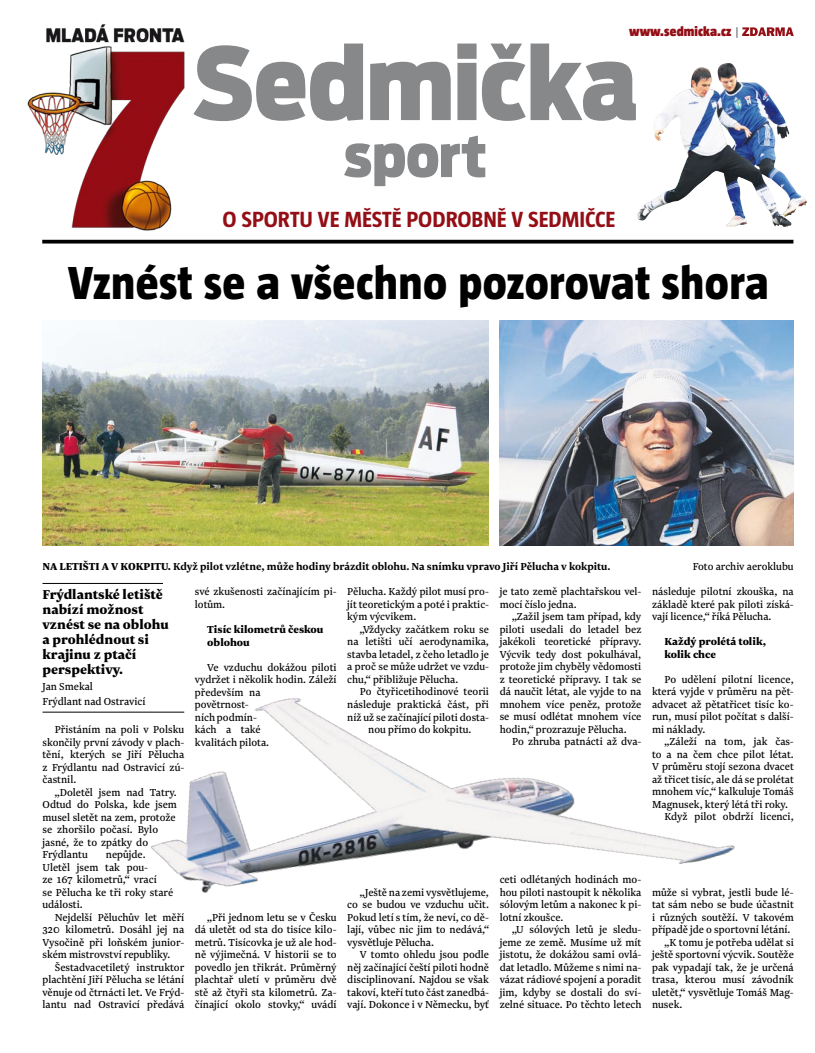
<style>
.page{position:relative;width:815px;height:1053px;background:#fff}
.page>*{position:absolute;margin:0;border:0;box-sizing:border-box;transform-origin:0 0}
.t1{font:800 47.5px "Taz";letter-spacing:.01em;color:#000}
.t2{font:700 22.5px "Taz";color:#940e15}
.t3{font:900 15px/15px "Newzald";color:#000}
.t4{font:900 13.75px "Taz";letter-spacing:.01em;color:#940e15}
.t5{font:11.88px/12.5px "Newzald";color:#000;text-align:justify}
.t6{font:700 11.88px "Newzald";color:#000}
.t7{font:900 11.88px/12.5px "Newzald";color:#000}
.s1{font-family:"Newzald";font-weight:400;font-size:12.5px;color:#000}
.s2{font-weight:900}
</style>
<div class="page">
<hr style="left:42px;top:240px;width:751px;height:3px;background:#000">
<svg style="left:742px;top:27px;width:52px;height:9px"></svg>
<hr style="left:43px;top:583px;width:120px;height:1px;background:#000">
<hr style="left:43px;top:711px;width:141px;height:1px;background:#000">
<img style="left:43px;top:320px;width:446px;height:225px">
<img style="left:92px;top:582px;width:643px;height:311px">
<svg style="left:344px;top:135px;width:141px;height:51px"></svg>
<svg style="left:206px;top:44px;width:157px;height:77px"></svg>
<svg style="left:370px;top:62px;width:81px;height:58px"></svg>
<svg style="left:457px;top:44px;width:179px;height:77px"></svg>
<img style="left:27px;top:24px;width:179px;height:220px">
<img style="left:637px;top:63px;width:98px;height:158px">
<img style="left:500px;top:320px;width:294px;height:225px">
<p class="t4" style="left:629px;top:24px;width:111px">www.sedmicka.cz <span class="s1">|</span></p>
<h2 class="t2" style="left:223px;top:207px;width:394px">O SPORTU VE MĚSTĚ PODROBNĚ V SEDMIČCE</h2>
<h1 class="t1" style="left:68px;top:256px;width:702px">Vznést se a všechno pozorovat shora</h1>
<p class="t6" style="left:43px;top:559px;width:570px"><span class="s2">na letišti a v kokpitu.</span> Když pilot vzlétne, může hodiny brázdit oblohu. Na snímku vpravo Jiří Pělucha v kokpitu.</p>
<p class="t5" style="left:693px;top:560px;width:103px">Foto archiv aeroklubu</p>
<p class="t3" style="left:43px;top:586px;width:128px">Frýdlantské letiště nabízí možnost vznést se na oblohu a prohlédnout si krajinu z ptačí perspektivy.</p>
<p class="t5" style="left:43px;top:679px;width:105px;line-height:15px">Jan Smekal<br>Frýdlant nad Ostravicí</p>
<p class="t5" style="left:43px;top:723px;width:143px;text-indent:12px">Přistáním na poli v Polsku skončily první závody v plach&shy;tění, kterých se Jiří Pělucha z Frýdlantu nad Ostravicí zú&shy;častnil.</p>
<p class="t5" style="left:43px;top:785px;width:136px;text-align:left;text-indent:12px">„Doletěl jsem nad Tatry.<br>Odtud do Polska, kde jsem musel sletět na zem, protože se zhoršilo počasí. Bylo jasné, že to zpátky do<br>Frýdlantu</p>
<p class="t5" style="left:43px;top:848px;width:132px;text-align:left;text-indent:63px">nepůjde.<br>Uletěl jsem tak pou-<br>ze 167 kilometrů,“ vrací<br>se Pělucha ke tři roky staré události.</p>
<p class="t5" style="left:43px;top:910px;width:143px;text-indent:12px">Nejdelší Pěluchův let měří 320 kilometrů. Dosáhl jej na Vysočině při loňském junior&shy;ském mistrovství republiky.</p>
<p class="t5" style="left:43px;top:960px;width:143px;text-indent:12px">Šestadvacetiletý instruktor plachtění Jiří Pělucha se létání věnuje od čtrnácti let. Ve Frýd&shy;lantu nad Ostravicí předává</p>
<p class="t5" style="left:195px;top:585px;width:143px">své zkušenosti začínajícím pi&shy;lotům.</p>
<p class="t7" style="left:207px;top:622px;width:118px">Tisíc kilometrů českou oblohou</p>
<p class="t5" style="left:195px;top:660px;width:143px;text-align:left;text-indent:12px">Ve vzduchu dokážou piloti vydržet i několik hodin. Záleží především na<br>povětrnost-<br>ních podmín-<br>kách a také<br>kvalitách pilota.</p>
<p class="t5" style="left:347px;top:585px;width:143px">Pělucha. Každý pilot musí pro&shy;jít teoretickým a poté i praktic&shy;kým výcvikem.</p>
<p class="t5" style="left:347px;top:623px;width:143px;text-indent:12px">„Vždycky začátkem roku se na letišti učí aerodynamika, stavba letadel, z čeho letadlo je a proč se může udržet ve vzdu&shy;chu,“ přibližuje Pělucha.</p>
<p class="t5" style="left:360px;top:685px;width:131px">Po čtyřicetihodinové teorii</p>
<p class="t5" style="left:347px;top:698px;width:143px">následuje praktická část, při</p>
<p class="t5" style="left:347px;top:710px;width:143px">níž už se začínající piloti dosta-</p>
<p class="t5" style="left:368px;top:723px;width:105px">nou přímo do kokpitu.</p>
<p class="t5" style="left:500px;top:585px;width:143px">je tato země plachtařskou vel&shy;mocí číslo jedna.</p>
<p class="t5" style="left:500px;top:610px;width:143px;text-indent:12px">„Zažil jsem tam případ, kdy piloti usedali do letadel bez jakékoli teoretické přípravy.<br>Výcvik tedy dost pokulhával, protože jim chyběly vědomosti z teoretické přípravy. I tak se dá naučit létat, ale vyjde to na mnohem více peněz, protože se musí odlétat mnohem více hodin,“ prozrazuje Pělucha.</p>
<p class="t5" style="left:512px;top:735px;width:131px">Po zhruba patnácti až dva-</p>
<p class="t5" style="left:652px;top:585px;width:143px">následuje pilotní zkouška, na základě které pak piloti získá&shy;vají licence,“ říká Pělucha.</p>
<p class="t7" style="left:664px;top:635px;width:103px">Každý prolétá tolik, kolik chce</p>
<p class="t5" style="left:652px;top:672px;width:143px;text-indent:12px">Po udělení pilotní licence, která vyjde v průměru na pět&shy;advacet až pětatřicet tisíc ko&shy;run, musí pilot počítat s další&shy;mi náklady.</p>
<p class="t5" style="left:664px;top:735px;width:131px">„Záleží na tom, jak čas-</p>
<p class="t5" style="left:652px;top:747px;width:143px">to a na čem chce pilot létat.</p>
<p class="t5" style="left:652px;top:760px;width:143px">V průměru stojí sezona dvacet</p>
<p class="t5" style="left:652px;top:772px;width:143px">až třicet tisíc, ale dá se prolétat</p>
<p class="t5" style="left:652px;top:785px;width:143px">mnohem víc,“ kalkuluje Tomáš</p>
<p class="t5" style="left:652px;top:797px;width:137px">Magnusek, který létá tři roky.</p>
<p class="t5" style="left:664px;top:810px;width:131px">Když pilot obdrží licenci,</p>
<p class="t5" style="left:195px;top:910px;width:143px;text-indent:12px">„Při jednom letu se v Česku dá uletět od sta do tisíce kilo&shy;metrů. Tisícovka je už ale hod&shy;ně výjimečná. V historii se to povedlo jen třikrát. Průměrný plachtař uletí v průměru dvě stě až čtyři sta kilometrů. Za&shy;čínající okolo stovky,“ uvádí</p>
<p class="t5" style="left:347px;top:885px;width:143px;text-indent:12px">„Ještě na zemi vysvětlujeme, co se budou ve vzduchu učit.<br>Pokud letí s tím, že neví, co dě&shy;lají, vůbec nic jim to nedává,“ vysvětluje Pělucha.</p>
<p class="t5" style="left:347px;top:948px;width:143px;text-indent:12px">V tomto ohledu jsou podle něj začínající čeští piloti hodně disciplinovaní. Najdou se však takoví, kteří tuto část zanedbá&shy;vají. Dokonce i v Německu, byť</p>
<p class="t5" style="left:500px;top:873px;width:143px">ceti odlétaných hodinách mo&shy;hou piloti nastoupit k několika sólovým letům a nakonec k pi&shy;lotní zkoušce.</p>
<p class="t5" style="left:500px;top:923px;width:143px;text-indent:12px">„U sólových letů je sledu&shy;jeme ze země. Musíme už mít jistotu, že dokážou sami ovlá&shy;dat letadlo. Můžeme s nimi na&shy;vázat rádiové spojení a poradit jim, kdyby se dostali do sví&shy;zelné situace. Po těchto letech</p>
<p class="t5" style="left:652px;top:885px;width:143px">může si vybrat, jestli bude lé-</p>
<p class="t5" style="left:652px;top:898px;width:143px">tat sám nebo se bude účastnit</p>
<p class="t5" style="left:652px;top:910px;width:143px">i různých soutěží. V takovém</p>
<p class="t5" style="left:652px;top:923px;width:140px">případě jde o sportovní létání.</p>
<p class="t5" style="left:664px;top:935px;width:131px">„K tomu je potřeba udělat si</p>
<p class="t5" style="left:652px;top:948px;width:143px">ještě sportovní výcvik. Soutěže</p>
<p class="t5" style="left:652px;top:960px;width:143px">pak vypadají tak, že je určená</p>
<p class="t5" style="left:652px;top:973px;width:143px">trasa, kterou musí závodník</p>
<p class="t5" style="left:652px;top:985px;width:143px">uletět,“ vysvětluje Tomáš Mag-</p>
<p class="t5" style="left:652px;top:998px;width:32px">nusek.</p>
</div>
